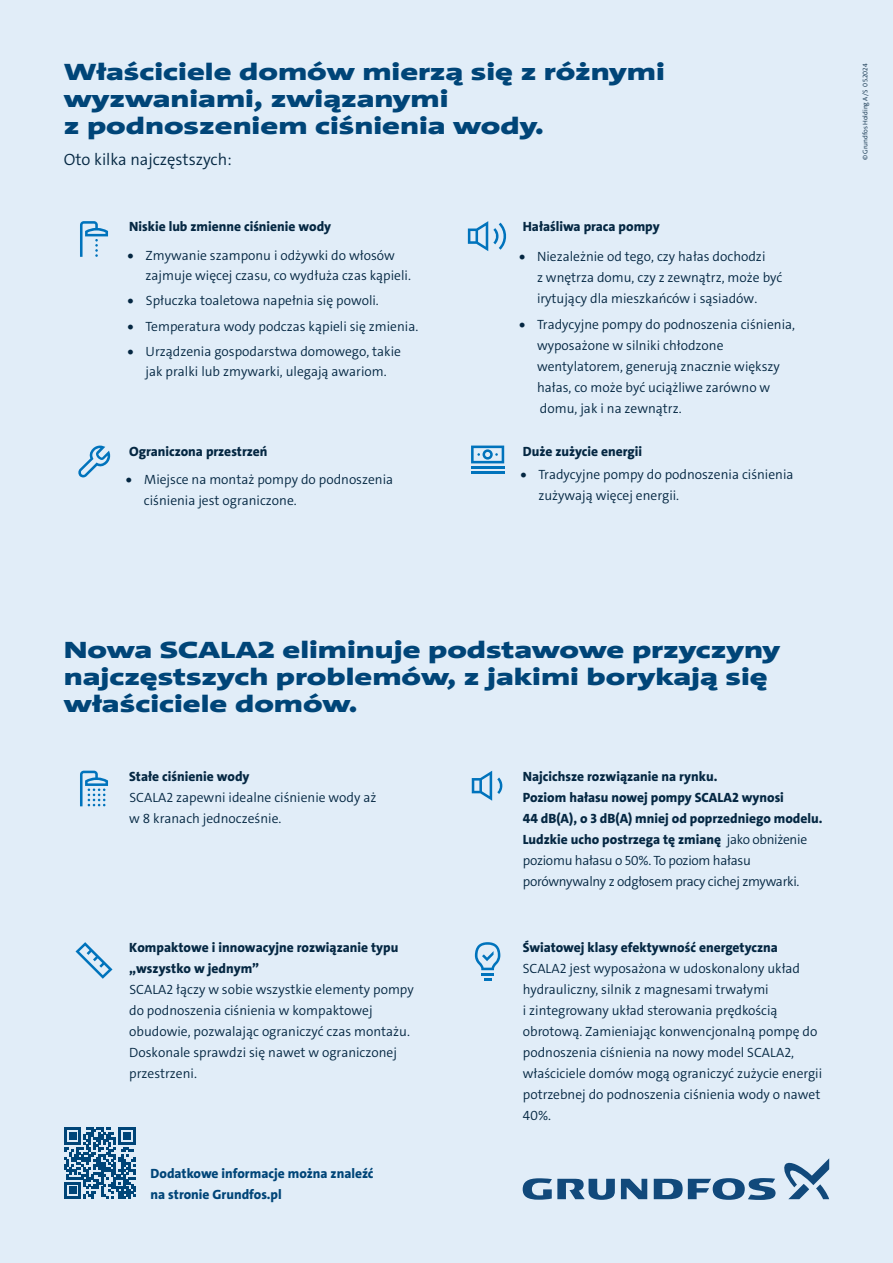
<style>
.page{position:relative;width:893px;height:1263px;background:#e1edf8}
.page>*{position:absolute;margin:0;border:0;box-sizing:border-box;transform-origin:0 0}
.t1{font:900 24px/27px "Grundfos The Sans Extd";color:#004578}
.t2{font:300 16.5px "Grundfos The Sans";color:#042742}
.t3{font:300 13.5px/21px "Grundfos The Sans";color:#042742}
.t4{font:800 13.5px/21px "Grundfos The Sans";color:#042742}
.t5{font:800 13.5px/21px "Grundfos The Sans";color:#004578}
.t6{font:300 6.75px "Grundfos The Sans";color:#042742}
.s1{font-weight:800}
.s2{font-weight:300}
</style>
<div class="page">
<svg style="left:80px;top:221px;width:28px;height:36px"></svg>
<svg style="left:80px;top:771px;width:28px;height:35px"></svg>
<svg style="left:78px;top:446px;width:32px;height:31px"></svg>
<svg style="left:468px;top:221px;width:39px;height:30px"></svg>
<svg style="left:472px;top:771px;width:31px;height:30px"></svg>
<svg style="left:475px;top:942px;width:25px;height:38px"></svg>
<hr style="left:471px;top:466px;width:33px;height:2px;background:#0073bc">
<hr style="left:471px;top:471px;width:33px;height:3px;background:#0073bc">
<svg style="left:471px;top:446px;width:33px;height:17px"></svg>
<svg style="left:64px;top:1127px;width:72px;height:72px"></svg>
<svg style="left:621px;top:1179px;width:26px;height:20px"></svg>
<svg style="left:523px;top:1178px;width:92px;height:22px"></svg>
<svg style="left:654px;top:1178px;width:121px;height:22px"></svg>
<svg style="left:784px;top:1158px;width:45px;height:41px"></svg>
<svg style="left:76px;top:942px;width:36px;height:37px"></svg>
<p class="t1" style="left:64px;top:59px;width:603px">Właściciele domów mierzą się z różnymi wyzwaniami, związanymi<br>z podnoszeniem ciśnienia wody.</p>
<p class="t2" style="left:64px;top:149px;width:170px">Oto kilka najczęstszych:</p>
<p class="t4" style="left:129px;top:216px;width:204px">Niskie lub zmienne ciśnienie wody</p>
<p class="t3" style="left:146px;top:246px;width:267px;line-height:20.2px;text-indent:-18px">• Zmywanie szamponu i odżywki do włosów zajmuje więcej czasu, co wydłuża czas kąpieli.</p>
<p class="t3" style="left:128px;top:290px;width:253px">• Spłuczka toaletowa napełnia się powoli.</p>
<p class="t3" style="left:128px;top:316px;width:292px">• Temperatura wody podczas kąpieli się zmienia.</p>
<p class="t3" style="left:128px;top:341px;width:275px;line-height:20.2px;text-align:center">• Urządzenia gospodarstwa domowego, takie jak pralki lub zmywarki, ulegają awariom.</p>
<p class="t4" style="left:129px;top:441px;width:140px">Ograniczona przestrzeń</p>
<p class="t3" style="left:144px;top:469px;width:251px;text-indent:-18px">• Miejsce na montaż pompy do podnoszenia ciśnienia jest ograniczone.</p>
<p class="t4" style="left:523px;top:216px;width:138px">Hałaśliwa praca pompy</p>
<p class="t3" style="left:537px;top:246px;width:247px;text-indent:-18px">• Niezależnie od tego, czy hałas dochodzi<br>z wnętrza domu, czy z zewnątrz, może być irytujący dla mieszkańców i sąsiadów.</p>
<p class="t3" style="left:537px;top:314px;width:260px;text-indent:-18px">• Tradycyjne pompy do podnoszenia ciśnienia, wyposażone w silniki chłodzone wentylatorem, generują znacznie większy hałas, co może być uciążliwe zarówno w domu, jak i na zewnątrz.</p>
<p class="t4" style="left:523px;top:441px;width:121px">Duże zużycie energii</p>
<p class="t3" style="left:538px;top:464px;width:257px;text-indent:-18px">• Tradycyjne pompy do podnoszenia ciśnienia zużywają więcej energii.</p>
<p class="t6" style="left:861px;top:160px;width:98px;rotate:-90deg">© Grundfos Holding A/S 05.2024</p>
<p class="t1" style="left:64px;top:637px;width:718px">Nowa SCALA2 eliminuje podstawowe przyczyny najczęstszych problemów, z jakimi borykają się właściciele domów.</p>
<p class="t3" style="left:129px;top:766px;width:249px"><span class="s1">Stałe ciśnienie wody<br></span>SCALA2 zapewni idealne ciśnienie wody aż w 8 kranach jednocześnie.</p>
<p class="t3" style="left:129px;top:937px;width:286px"><span class="s1">Kompaktowe i innowacyjne rozwiązanie typu „wszystko w jednym”<br></span>SCALA2 łączy w sobie wszystkie elementy pompy do podnoszenia ciśnienia w kompaktowej obudowie, pozwalając ograniczyć czas montażu.<br>Doskonale sprawdzi się nawet w ograniczonej przestrzeni.</p>
<p class="t5" style="left:151px;top:1163px;width:224px">Dodatkowe informacje można znaleźć na stronie Grundfos.pl</p>
<p class="t4" style="left:523px;top:766px;width:301px">Najcichsze rozwiązanie na rynku.<br>Poziom hałasu nowej pompy SCALA2 wynosi<br>44 dB(A), o 3 dB(A) mniej od poprzedniego modelu.<br>Ludzkie ucho postrzega tę zmianę <span class="s2">jako obniżenie poziomu hałasu o 50%. To poziom hałasu porównywalny z odgłosem pracy cichej zmywarki.</span></p>
<p class="t3" style="left:523px;top:937px;width:301px"><span class="s1">Światowej klasy efektywność energetyczna </span>SCALA2 jest wyposażona w udoskonalony układ hydrauliczny, silnik z magnesami trwałymi<br>i zintegrowany układ sterowania prędkością obrotową. Zamieniając konwencjonalną pompę do podnoszenia ciśnienia na nowy model SCALA2, właściciele domów mogą ograniczyć zużycie energii potrzebnej do podnoszenia ciśnienia wody o nawet 40%.</p>
</div>
